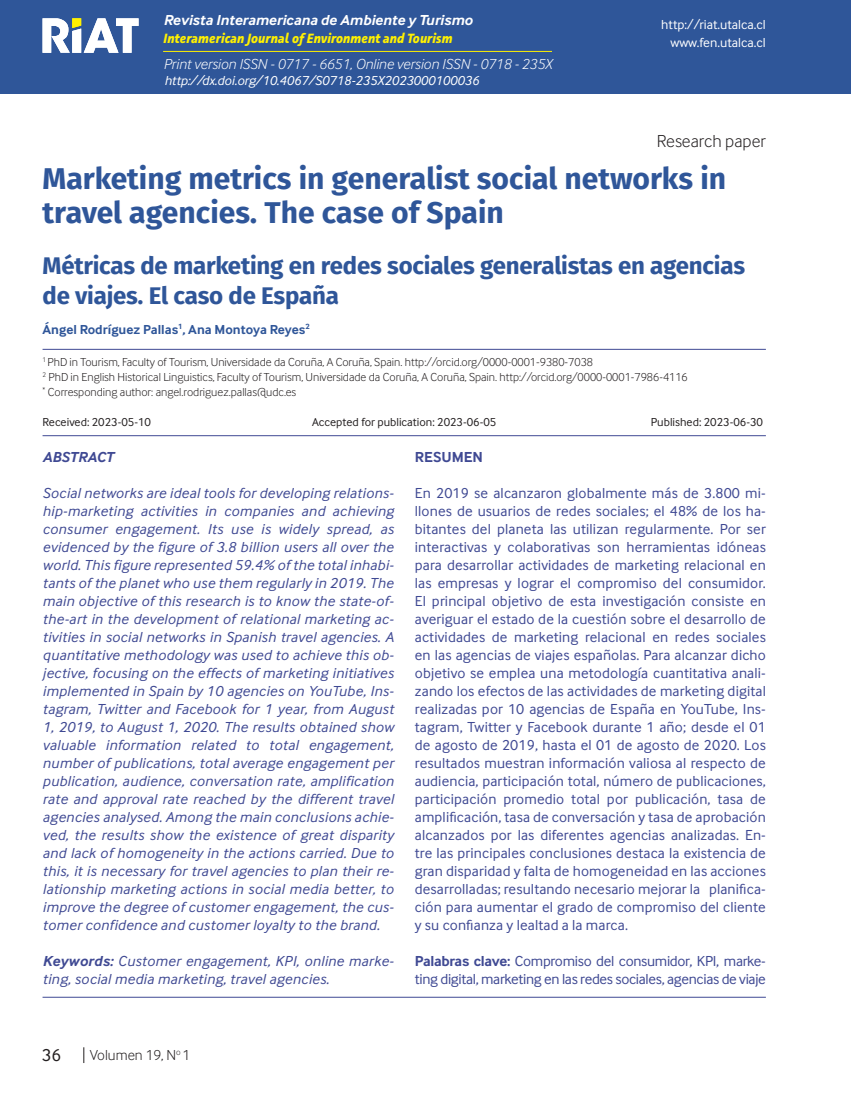
<style>
.page{position:relative;width:851px;height:1106px;background:#fff}
.page>*{position:absolute;margin:0;border:0;box-sizing:border-box;transform-origin:0 0}
.TITULO_INGLÉS{font:700 30px/34.5px "Fira Sans OT";color:#2f5699}
.TITULO_ESPAÑOL{font:700 24px/30px "Fira Sans OT";letter-spacing:-.01em;color:#2f5699}
.t1{font:300 18px "Inter Face";color:#231f20}
.t2{font:18px "Inter Face";color:#231f20}
.RESUMEN{font:15px/18px "Inter Face";letter-spacing:-.02em;color:#3f4993;text-align:justify}
.Cuerpo_de_Texto{font:italic 15px/18px "Inter Face";letter-spacing:.02em;color:#3f4993;text-align:justify}
.t3{font:italic 300 15px "Inter Face";color:#fff}
.t4{font:italic 700 15px "Inter Face";color:#fff}
.t5{font:300 15px "Inter Face";color:#231f20}
.Cuerpo_de_Texto-2{font:italic 700 15px "Inter Face";color:#3f4993}
.RESUMEN-2{font:700 15px "Inter Face";color:#3f4993}
.Cuño_de_pagina{font:italic 13.5px "Inter Face";color:#fff}
.t6{font:italic 700 13.5px "Facit";color:#fff101}
.t7{font:13.5px "Inter Face";color:#fff}
.AUTOR{font:700 13.5px "Inter Face";color:#2f5699}
.Fuente{font:300 12px "Inter Face";color:#231f20}
.Cuerpo_de_Texto-3{font:12px "Inter Face";color:#231f20}
.s1{font-weight:700}
</style>
<div class="page">
<div style="left:0;top:0;width:850px;height:94px;background:#2f5699"></div>
<hr style="left:850px;top:0;width:1px;height:94px;background:#2f5699">
<svg style="left:83px;top:1047px;width:1px;height:16px"></svg>
<svg style="left:43px;top:18px;width:95px;height:35px"></svg>
<hr style="left:163px;top:51px;width:389px;height:1px;background:#fff101">
<hr style="left:43px;top:349px;width:722px;height:1px;background:#3f4993">
<hr style="left:43px;top:435px;width:722px;height:1px;background:#3f4993">
<hr style="left:43px;top:996px;width:722px;height:1px;background:#3f4993">
<p class="t4" style="left:163px;top:11px;width:310px">Revista Interamericana de Ambiente y Turismo</p>
<p class="t6" style="left:163px;top:30px;width:291px">Interamerican Journal of Environment and Tourism</p>
<p class="t3" style="left:163px;top:55px;width:390px">Print version ISSN - 0717 - 6651, Online version ISSN - 0718 - 235X</p>
<p class="Cuño_de_pagina" style="left:164px;top:72px;width:316px">http://dx.doi.org/10.4067/S0718-235X2023000100036</p>
<p class="t7" style="left:661px;top:17px;width:106px">http://riat.utalca.cl</p>
<p class="t7" style="left:670px;top:35px;width:97px">www.fen.utalca.cl</p>
<p class="t1" style="left:656px;top:131px;width:110px">Research paper</p>
<p class="TITULO_INGLÉS" style="left:43px;top:163px;width:685px">Marketing metrics in generalist social networks in travel agencies. The case of Spain</p>
<p class="TITULO_ESPAÑOL" style="left:43px;top:252px;width:704px">Métricas de marketing en redes sociales generalistas en agencias de viajes. El caso de España</p>
<p class="AUTOR" style="left:43px;top:321px;width:268px">Ángel Rodríguez Pallas<sup>1</sup>, Ana Montoya Reyes<sup>2</sup></p>
<p class="Fuente" style="left:43px;top:355px;width:552px"><sup>1</sup> PhD in Tourism, Faculty of Tourism, Universidade da Coruña, A Coruña, Spain. http://orcid.org/0000-0001-9380-7038</p>
<p class="Fuente" style="left:43px;top:370px;width:646px"><sup>2</sup> PhD in English Historical Linguistics, Faculty of Tourism, Universidade da Coruña, A Coruña, Spain. http://orcid.org/0000-0001-7986-4116</p>
<p class="Fuente" style="left:43px;top:385px;width:255px"><sup>*</sup> Corresponding author: angel.rodriguez.pallas@udc.es</p>
<p class="Cuerpo_de_Texto-3" style="left:43px;top:415px;width:110px">Received: 2023-05-10</p>
<p class="Cuerpo_de_Texto-3" style="left:312px;top:415px;width:186px">Accepted for publication: 2023-06-05</p>
<p class="Cuerpo_de_Texto-3" style="left:650px;top:415px;width:114px">Published: 2023-06-30</p>
<p class="RESUMEN-2" style="left:415px;top:448px;width:70px">RESUMEN</p>
<p class="RESUMEN" style="left:415px;top:484px;width:352px">En 2019 se alcanzaron globalmente más de 3.800 mi&shy;llones de usuarios de redes sociales; el 48% de los ha&shy;bitantes del planeta las utilizan regularmente. Por ser interactivas y colaborativas son herramientas idóneas para desarrollar actividades de marketing relacional en las empresas y lograr el compromiso del consumidor.<br>El principal objetivo de esta investigación consiste en averiguar el estado de la cuestión sobre el desarrollo de actividades de marketing relacional en redes sociales en las agencias de viajes españolas. Para alcanzar dicho objetivo se emplea una metodología cuantitativa anali&shy;zando los efectos de las actividades de marketing digital realizadas por 10 agencias de España en YouTube, Ins&shy;tagram, Twitter y Facebook durante 1 año; desde el 01 de agosto de 2019, hasta el 01 de agosto de 2020. Los resultados muestran información valiosa al respecto de audiencia, participación total, número de publicaciones, participación promedio total por publicación, tasa de amplificación, tasa de conversación y tasa de aprobación alcanzados por las diferentes agencias analizadas. En&shy;tre las principales conclusiones destaca la existencia de gran disparidad y falta de homogeneidad en las acciones desarrolladas; resultando necesario mejorar la planifica&shy;ción para aumentar el grado de compromiso del cliente y su confianza y lealtad a la marca.</p>
<p class="RESUMEN" style="left:415px;top:952px;width:352px"><span class="s1">Palabras clave:</span> Compromiso del consumidor, KPI, marke&shy;ting digital, marketing en las redes sociales, agencias de viaje</p>
<p class="Cuerpo_de_Texto-2" style="left:43px;top:448px;width:73px">ABSTRACT</p>
<p class="Cuerpo_de_Texto" style="left:43px;top:484px;width:353px">Social networks are ideal tools for developing relations&shy;hip-marketing activities in companies and achieving consumer engagement. Its use is widely spread, as evidenced by the figure of 3.8 billion users all over the world. This figure represented 59.4% of the total inhabi&shy;tants of the planet who use them regularly in 2019. The main objective of this research is to know the state-of&shy;the-art in the development of relational marketing ac&shy;tivities in social networks in Spanish travel agencies. A quantitative methodology was used to achieve this ob&shy;jective, focusing on the effects of marketing initiatives implemented in Spain by 10 agencies on YouTube, Ins&shy;tagram, Twitter and Facebook for 1 year, from August 1, 2019, to August 1, 2020. The results obtained show valuable information related to total engagement, number of publications, total average engagement per publication, audience, conversation rate, amplification rate and approval rate reached by the different travel agencies analysed. Among the main conclusions achie&shy;ved, the results show the existence of great disparity and lack of homogeneity in the actions carried. Due to this, it is necessary for travel agencies to plan their re&shy;lationship marketing actions in social media better, to improve the degree of customer engagement, the cus&shy;tomer confidence and customer loyalty to the brand.</p>
<p class="Cuerpo_de_Texto" style="left:43px;top:952px;width:353px"><span class="s1">Keywords:</span> Customer engagement, KPI, online marke&shy;ting, social media marketing, travel agencies.</p>
<p class="t2" style="left:42px;top:1045px;width:21px">36</p>
<p class="t5" style="left:90px;top:1046px;width:102px">Volumen 19, N<sup>o</sup> 1</p>
</div>
